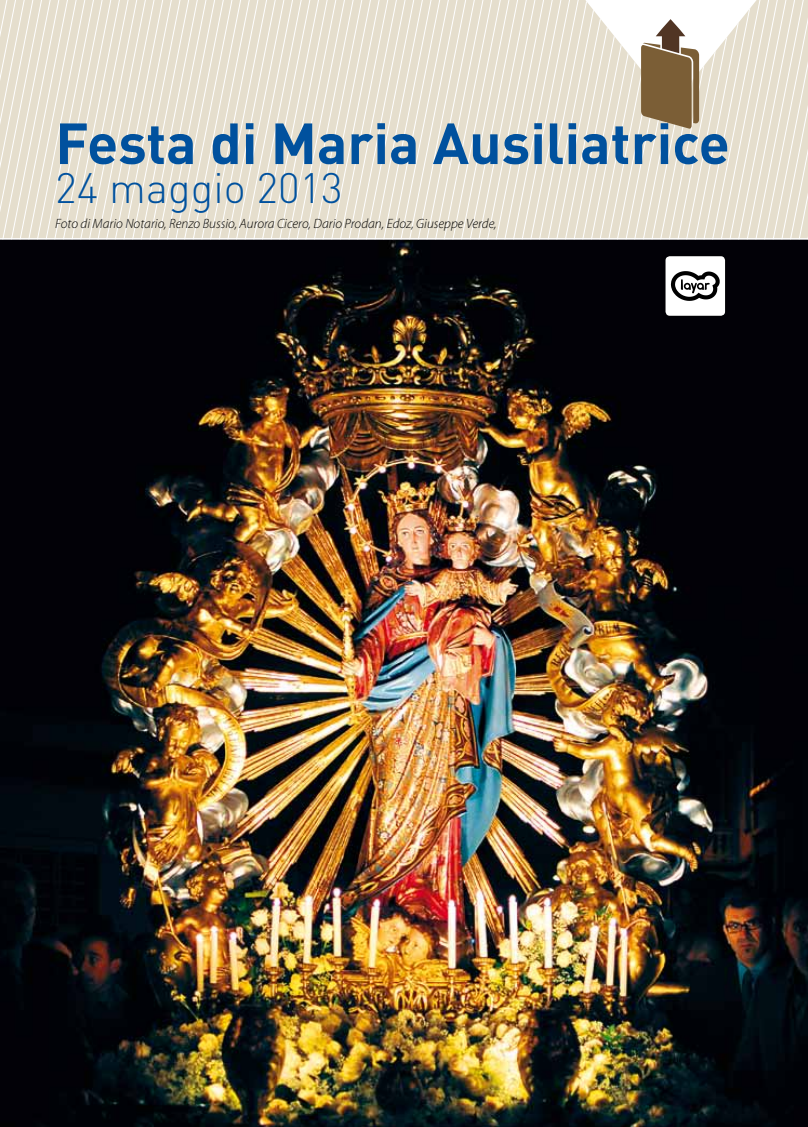
<style>
.page{position:relative;width:808px;height:1127px;background:#fff}
.page>*{position:absolute;margin:0;border:0;box-sizing:border-box;transform-origin:0 0}
.t1{font:700 57px "DIN Pro";color:#00519e}
.t2{font:300 42px "DIN Pro";color:#00519e}
.t3{font:italic 300 13.5px "Myriad Pro";color:#000}
</style>
<div class="page">
<img style="left:0;top:240px;width:808px;height:887px">
<div style="left:661px;top:251px;width:68px;height:69px;background:#000"></div>
<div style="left:665px;top:256px;width:60px;height:60px;background:#fff;border-radius:4px"></div>
<svg style="left:671px;top:271px;width:49px;height:30px"></svg>
<svg style="left:0;top:0;width:808px;height:238px"></svg>
<h1 class="t1" style="left:55px;top:105px;width:676px">Festa di Maria Ausiliatrice</h1>
<h2 class="t2" style="left:55px;top:159px;width:289px">24 maggio 2013</h2>
<p class="t3" style="left:55px;top:216px;width:443px">Foto di Mario Notario, Renzo Bussio, Aurora Cicero, Dario Prodan, Edoz, Giuseppe Verde,</p>
</div>
